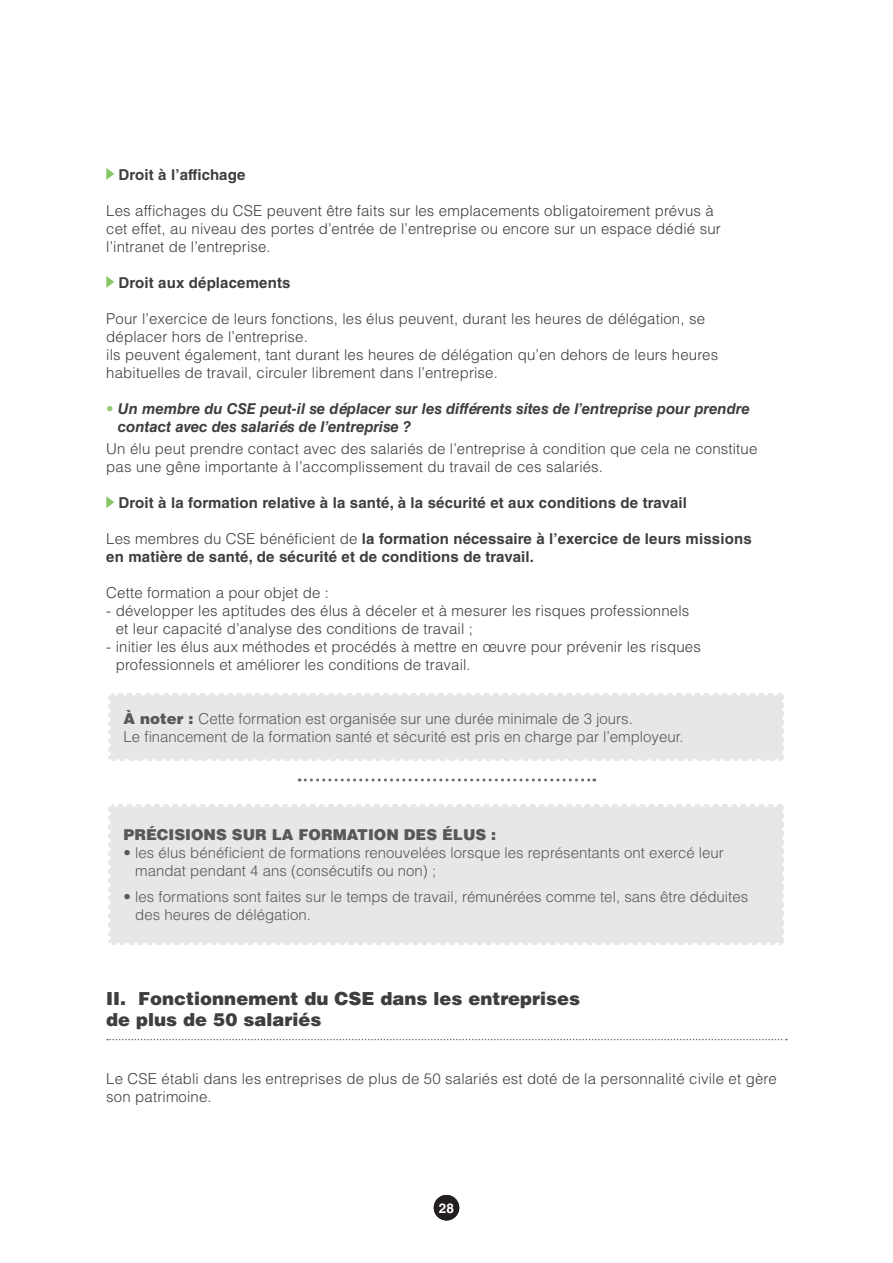
<style>
.page{position:relative;width:893px;height:1263px;background:#fff}
.page>*{position:absolute;margin:0;border:0;box-sizing:border-box;transform-origin:0 0}
.t1{font:900 18px/21.6px "Helvetica LT Std";color:#3e3e3f}
.t2{font:300 15px/18px "Helvetica LT Std";letter-spacing:.01em;color:#3e3e3f}
.t3{font:300 15px/18px "Helvetica LT Std";color:#57585a}
.t4{font:700 15px/18px "Helvetica LT Std";letter-spacing:.01em;color:#3e3e3f}
.t5{font:italic 700 15px/18px "Helvetica LT Std";color:#3e3e3f}
.t6{font:900 15px "Helvetica LT Std";color:#57585a}
.t7{font:700 13.5px "Helvetica LT Std";color:#fff}
.s1{color:#93cc73}
.s2{font-weight:300}
.s3{font-weight:900}
</style>
<div class="page">
<div style="left:434px;top:1195px;width:25px;height:25px;background:#231f20;border-radius:50%"></div>
<svg style="left:106px;top:168px;width:8px;height:12px"></svg>
<svg style="left:106px;top:276px;width:8px;height:12px"></svg>
<svg style="left:106px;top:496px;width:8px;height:12px"></svg>
<div style="left:109px;top:693px;width:675px;height:68px;background:#e6e7e9"></div>
<svg style="left:108px;top:702px;width:3px;height:59px"></svg>
<svg style="left:118px;top:759px;width:666px;height:2px"></svg>
<svg style="left:782px;top:693px;width:2px;height:60px"></svg>
<svg style="left:109px;top:693px;width:666px;height:3px"></svg>
<svg style="left:299px;top:778px;width:296px;height:3px"></svg>
<div style="left:109px;top:805px;width:675px;height:140px;background:#e6e7e9"></div>
<svg style="left:108px;top:813px;width:3px;height:132px"></svg>
<svg style="left:118px;top:943px;width:666px;height:2px"></svg>
<svg style="left:782px;top:805px;width:2px;height:131px"></svg>
<svg style="left:109px;top:804px;width:666px;height:3px"></svg>
<svg style="left:107px;top:1039px;width:680px;height:1px"></svg>
<p class="t4" style="left:118px;top:165px;width:128px">Droit à l’affichage</p>
<p class="t2" style="left:106px;top:201px;width:616px">Les affichages du CSE peuvent être faits sur les emplacements obligatoirement prévus à cet effet, au niveau des portes d’entrée de l’entreprise ou encore sur un espace dédié sur l’intranet de l’entreprise.</p>
<p class="t4" style="left:118px;top:273px;width:174px">Droit aux déplacements</p>
<p class="t2" style="left:106px;top:309px;width:613px">Pour l’exercice de leurs fonctions, les élus peuvent, durant les heures de délégation, se déplacer hors de l’entreprise.<br>ils peuvent également, tant durant les heures de délégation qu’en dehors de leurs heures habituelles de travail, circuler librement dans l’entreprise.</p>
<p class="t5" style="left:118px;top:399px;width:633px;text-indent:-12px"><span class="s1">•</span> Un membre du CSE peut-il se déplacer sur les différents sites de l’entreprise pour prendre contact avec des salariés de l’entreprise ?</p>
<p class="t2" style="left:106px;top:440px;width:653px">Un élu peut prendre contact avec des salariés de l’entreprise à condition que cela ne constitue pas une gêne importante à l’accomplissement du travail de ces salariés.</p>
<p class="t4" style="left:118px;top:494px;width:570px">Droit à la formation relative à la santé, à la sécurité et aux conditions de travail</p>
<p class="t4" style="left:106px;top:530px;width:647px"><span class="s2">Les membres du CSE bénéficient de</span> la formation nécessaire à l’exercice de leurs missions en matière de santé, de sécurité et de conditions de travail.</p>
<p class="t2" style="left:106px;top:584px;width:224px">Cette formation a pour objet de :</p>
<p class="t2" style="left:116px;top:602px;width:575px;text-indent:-9px">- développer les aptitudes des élus à déceler et à mesurer les risques professionnels et leur capacité d’analyse des conditions de travail ;</p>
<p class="t2" style="left:116px;top:638px;width:587px;text-indent:-9px">- initier les élus aux méthodes et procédés à mettre en œuvre pour prévenir les risques professionnels et améliorer les conditions de travail.</p>
<p class="t3" style="left:124px;top:709px;width:561px"><span class="s3">À noter :</span> Cette formation est organisée sur une durée minimale de 3 jours.<br>Le financement de la formation santé et sécurité est pris en charge par l’employeur.</p>
<p class="t6" style="left:124px;top:825px;width:374px">PRÉCISIONS SUR LA FORMATION DES ÉLUS :</p>
<p class="t3" style="left:135px;top:843px;width:590px;text-indent:-12px">• les élus bénéficient de formations renouvelées lorsque les représentants ont exercé leur mandat pendant 4 ans (consécutifs ou non) ;</p>
<p class="t3" style="left:135px;top:888px;width:615px;text-indent:-12px">• les formations sont faites sur le temps de travail, rémunérées comme tel, sans être déduites des heures de délégation.</p>
<p class="t1" style="left:106px;top:987px;width:475px">II. Fonctionnement du CSE dans les entreprises de plus de 50 salariés</p>
<p class="t2" style="left:106px;top:1069px;width:672px">Le CSE établi dans les entreprises de plus de 50 salariés est doté de la personnalité civile et gère son patrimoine.</p>
<p class="t7" style="left:439px;top:1200px;width:17px">28</p>
</div>
